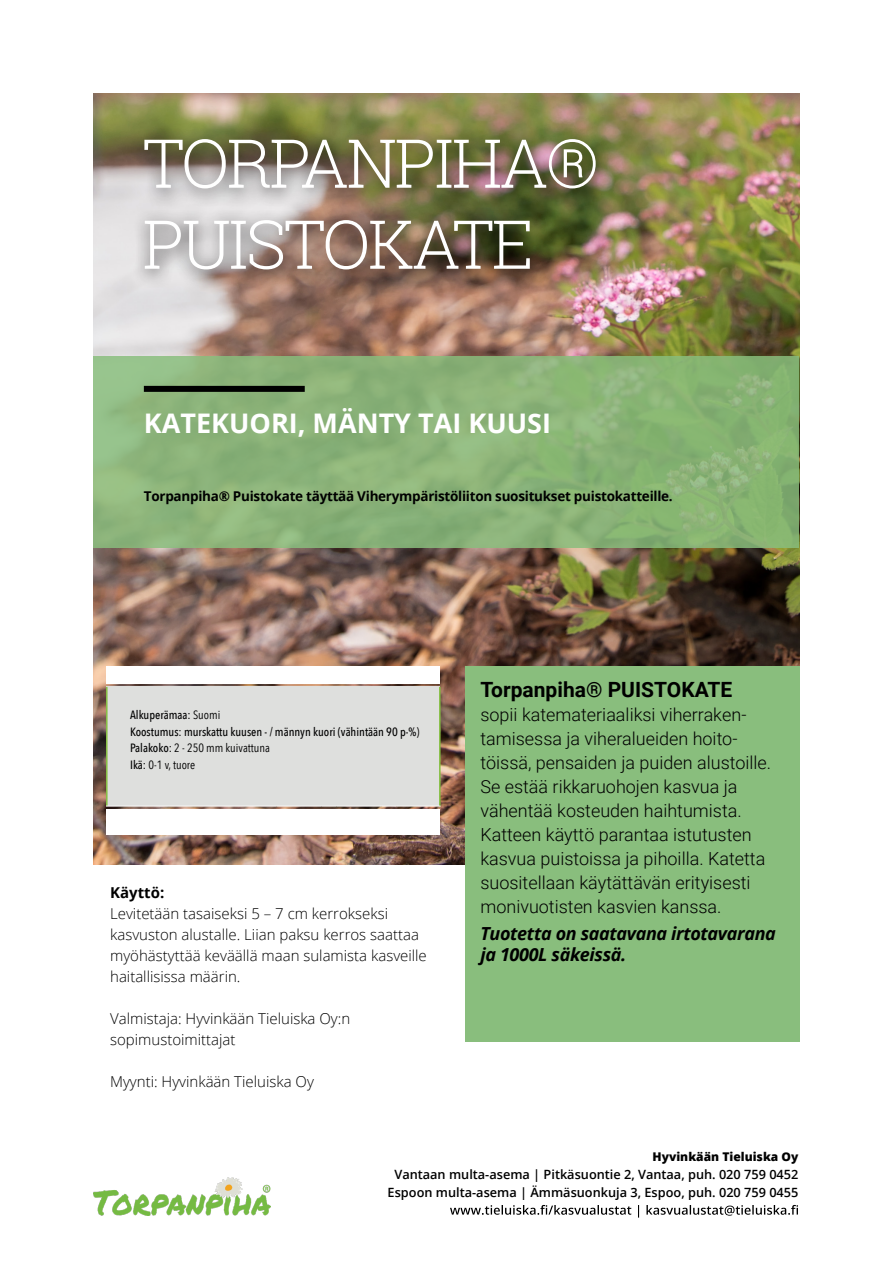
<style>
.page{position:relative;width:893px;height:1263px;background:#fff}
.page>*{position:absolute;margin:0;border:0;box-sizing:border-box;transform-origin:0 0}
.Page_Header_-_Blue{font:300 67.5px "Roboto Slab";letter-spacing:-.04em;color:#fff}
.Page_Header_-_White{font:700 27px "Open Sans";color:#fff}
.Page_Header_Subtext{font:700 21px "Roboto";color:#000}
.Page_Header_Subtext-2{font:300 18px/24px "Roboto";color:#000}
.Page_Header_Subtext-3{font:italic 700 18px/21px "Open Sans";letter-spacing:-.02em;color:#000}
.Page_Body_Text_-_Bla{font:300 15px/21px "Open Sans";color:#000}
.Page_Body_Text_-_Bla-2{font:700 15px "Open Sans";color:#000}
.Blue_Text_-_Align_Ri{font:700 13.5px "Open Sans";letter-spacing:-.02em;color:#000}
.t1{font:600 12.75px/18px "Open Sans";color:#000;text-align:center}
.t2{font:500 12px "Avenir Next Condensed";color:#000}
.t3{font:12px "Avenir Next Condensed";color:#000}
.t4{font:800 12px "Open Sans";color:#000}
.s1{font-weight:400}
.s2{font-weight:500}
</style>
<div class="page">
<img style="left:94px;top:94px;width:705px;height:770px">
<div style="left:107px;top:687px;width:333px;height:119px;background:#dedfdd"></div>
<hr style="left:106px;top:687px;width:2px;height:119px;background:#84be41">
<hr style="left:439px;top:687px;width:2px;height:119px;background:#84be41">
<hr style="left:106px;top:806px;width:170px;height:1px;background:#fff">
<hr style="left:276px;top:806px;width:45px;height:1px;background:#fff">
<svg style="left:321px;top:806px;width:15px;height:1px"></svg>
<hr style="left:336px;top:806px;width:45px;height:1px;background:#fff">
<svg style="left:381px;top:806px;width:15px;height:1px"></svg>
<hr style="left:396px;top:806px;width:45px;height:1px;background:#fff">
<div style="left:106px;top:809px;width:334px;height:26px;background:#fff"></div>
<div style="left:106px;top:666px;width:334px;height:18px;background:#fff"></div>
<svg style="left:94px;top:357px;width:705px;height:191px;background:#8ab378"></svg>
<div style="left:466px;top:666px;width:334px;height:375px;background:#89be7d"></div>
<div style="left:144px;top:386px;width:161px;height:6px;background:#000"></div>
<div style="left:409px;top:1191px;width:405px;height:37px;background:#000;opacity:.75"></div>
<img style="left:94px;top:1178px;width:176px;height:37px">
<div style="left:130px;top:127px;width:484px;height:163px;background:#000;opacity:.83"></div>
<p class="Page_Header_-_Blue" style="left:142px;top:117px;width:457px">TORPANPIHA®</p>
<p class="Page_Header_-_Blue" style="left:142px;top:198px;width:393px">PUISTOKATE</p>
<p class="Page_Header_-_White" style="left:144px;top:404px;width:409px">KATEKUORI, MÄNTY TAI KUUSI</p>
<p class="Blue_Text_-_Align_Ri" style="left:144px;top:487px;width:530px">Torpanpiha® Puistokate täyttää Viherympäristöliiton suositukset puistokatteille.</p>
<p class="t2" style="left:130px;top:708px;width:92px">Alkuperämaa: <span class="s1">Suomi</span></p>
<p class="t2" style="left:130px;top:724px;width:291px">Koostumus: murskattu kuusen - / männyn kuori (vähintään 90 p-%<span class="s1">)</span></p>
<p class="t3" style="left:130px;top:738px;width:141px"><span class="s2">Palakoko:</span> 2 - 250 mm kuivattuna</p>
<p class="t3" style="left:130px;top:754px;width:67px"><span class="s2">Ikä:</span> 0-1 v, tuore</p>
<p class="Page_Body_Text_-_Bla-2" style="left:110px;top:882px;width:56px">Käyttö:</p>
<p class="Page_Body_Text_-_Bla" style="left:110px;top:902px;width:318px">Levitetään tasaiseksi 5 – 7 cm kerrokseksi kasvuston alustalle. Liian paksu kerros saattaa myöhästyttää keväällä maan sulamista kasveille haitallisissa määrin.</p>
<p class="Page_Body_Text_-_Bla" style="left:110px;top:1007px;width:242px">Valmistaja: Hyvinkään Tieluiska Oy:n sopimustoimittajat</p>
<p class="Page_Body_Text_-_Bla" style="left:110px;top:1070px;width:205px">Myynti: Hyvinkään Tieluiska Oy</p>
<p class="Page_Header_Subtext" style="left:480px;top:675px;width:253px">Torpanpiha® PUISTOKATE</p>
<p class="Page_Header_Subtext-2" style="left:480px;top:702px;width:292px">sopii katemateriaaliksi viherraken&shy;tamisessa ja viheralueiden hoito&shy;töissä, pensaiden ja puiden alustoille.<br>Se estää rikkaruohojen kasvua ja vähentää kosteuden haihtumista.<br>Katteen käyttö parantaa istutusten kasvua puistoissa ja pihoilla. Katetta suositellaan käytättävän erityisesti monivuotisten kasvien kanssa.</p>
<p class="Page_Header_Subtext-3" style="left:480px;top:923px;width:297px">Tuotetta on saatavana irtotavarana ja 1000L säkeissä.</p>
<p class="t4" style="left:653px;top:1148px;width:147px">Hyvinkään Tieluiska Oy</p>
<p class="t1" style="left:388px;top:1165px;width:412px">Vantaan multa-asema | Pitkäsuontie 2, Vantaa, puh. 020 759 0452<br>Espoon multa-asema | Ämmäsuonkuja 3, Espoo, puh. 020 759 0455</p>
</div>
